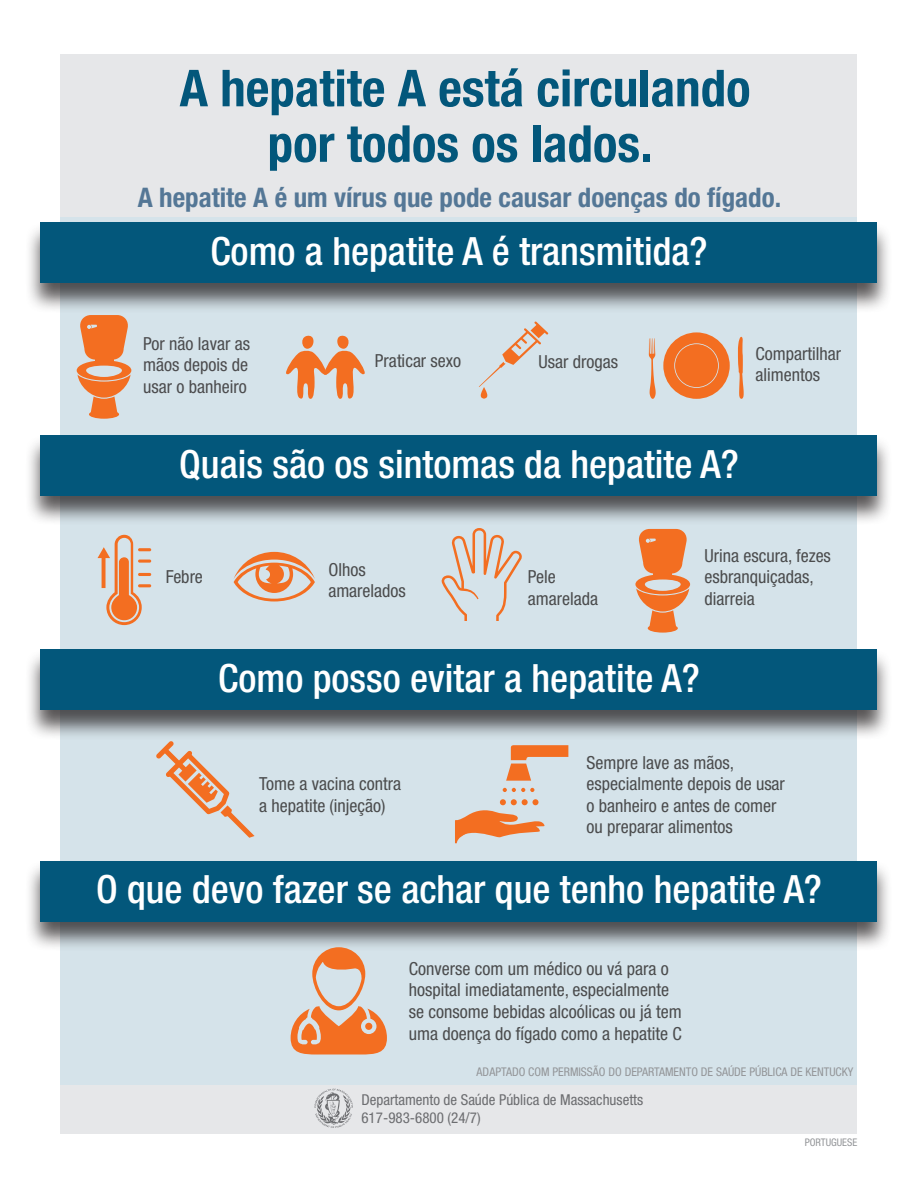
<style>
.page{position:relative;width:918px;height:1188px;background:#fff}
.page>*{position:absolute;margin:0;border:0;box-sizing:border-box;transform-origin:0 0}
.t1{font:700 condensed 51px/55.5px "Helvetica Neue LT Std";color:#03577b;text-align:center}
.Questions{font:500 condensed 39px "Helvetica Neue LT Std";color:#fff}
.t2{font:700 condensed 27px "Helvetica Neue LT Std";color:#547796}
.Small_Black_Text{font:condensed 18px/21.6px "Helvetica Neue LT Std";color:#4b4c4d}
.t3{font:condensed 18px/21.6px "Helvetica Neue LT Std";color:#4c4c4e;text-align:justify}
.t4{font:condensed 15px/18px "Helvetica Neue LT Std";color:#6c6d70}
.Small_Black_Text-2{font:condensed 12px "Helvetica Neue LT Std";color:#939598}
.t5{font:condensed 10.5px "Helvetica Neue LT Std";color:#939598}
</style>
<div class="page">
<div style="left:61px;top:54px;width:796px;height:1080px;background:#e6e7e9"></div>
<div style="left:61px;top:217px;width:796px;height:868px;background:#d5e3ea"></div>
<div style="left:25px;top:222px;width:868px;height:91px;background:#231f20;opacity:.75"></div>
<div style="left:40px;top:222px;width:838px;height:61px;background:#03577b"></div>
<div style="left:25px;top:435px;width:868px;height:91px;background:#231f20;opacity:.75"></div>
<div style="left:40px;top:435px;width:838px;height:61px;background:#03577b"></div>
<div style="left:25px;top:649px;width:868px;height:91px;background:#231f20;opacity:.75"></div>
<div style="left:40px;top:649px;width:838px;height:61px;background:#03577b"></div>
<div style="left:25px;top:860px;width:868px;height:91px;background:#231f20;opacity:.75"></div>
<div style="left:40px;top:861px;width:838px;height:60px;background:#03577b"></div>
<svg style="left:506px;top:745px;width:62px;height:36px"></svg>
<svg style="left:455px;top:799px;width:90px;height:44px"></svg>
<svg style="left:503px;top:788px;width:31px;height:4px"></svg>
<svg style="left:156px;top:741px;width:99px;height:97px"></svg>
<svg style="left:234px;top:552px;width:81px;height:50px"></svg>
<svg style="left:98px;top:535px;width:53px;height:90px"></svg>
<svg style="left:649px;top:338px;width:7px;height:61px"></svg>
<svg style="left:738px;top:337px;width:6px;height:62px"></svg>
<svg style="left:663px;top:332px;width:67px;height:67px"></svg>
<div style="left:89px;top:410px;width:30px;height:9px;background:#f36e21;border-radius:50%"></div>
<svg style="left:77px;top:315px;width:54px;height:99px"></svg>
<div style="left:648px;top:624px;width:30px;height:9px;background:#f36e21;border-radius:50%"></div>
<svg style="left:635px;top:529px;width:55px;height:99px"></svg>
<svg style="left:481px;top:387px;width:6px;height:12px"></svg>
<svg style="left:479px;top:321px;width:69px;height:66px"></svg>
<svg style="left:291px;top:947px;width:96px;height:108px"></svg>
<div style="left:365px;top:1023px;width:7px;height:7px;background:#f36e21;border-radius:50%"></div>
<svg style="left:442px;top:528px;width:80px;height:93px"></svg>
<svg style="left:286px;top:335px;width:79px;height:64px"></svg>
<svg style="left:314px;top:1089px;width:39px;height:39px"></svg>
<p class="t1" style="left:180px;top:60px;width:572px">A hepatite A está circulando por todos os lados.</p>
<p class="t2" style="left:138px;top:181px;width:645px">A hepatite A é um vírus que pode causar doenças do fígado.</p>
<p class="Questions" style="left:210px;top:228px;width:499px">Como a hepatite A é transmitida?</p>
<p class="t3" style="left:143px;top:333px;width:108px">Por não lavar as mãos depois de usar o banheiro</p>
<p class="Small_Black_Text" style="left:756px;top:342px;width:87px">Compartilhar alimentos</p>
<p class="Small_Black_Text" style="left:375px;top:350px;width:88px">Praticar sexo</p>
<p class="Small_Black_Text" style="left:539px;top:351px;width:81px">Usar drogas</p>
<p class="Questions" style="left:179px;top:441px;width:561px">Quais são os sintomas da hepatite A?</p>
<p class="Small_Black_Text" style="left:166px;top:566px;width:39px">Febre</p>
<p class="Small_Black_Text" style="left:328px;top:558px;width:79px">Olhos amarelados</p>
<p class="Small_Black_Text" style="left:528px;top:566px;width:72px">Pele amarelada</p>
<p class="Small_Black_Text" style="left:705px;top:545px;width:128px">Urina escura, fezes esbranquiçadas, diarreia</p>
<p class="Questions" style="left:218px;top:655px;width:483px">Como posso evitar a hepatite A?</p>
<p class="Small_Black_Text" style="left:259px;top:773px;width:143px">Tome a vacina contra a hepatite (injeção)</p>
<p class="Small_Black_Text" style="left:586px;top:751px;width:200px">Sempre lave as mãos, especialmente depois de usar o banheiro e antes de comer ou preparar alimentos</p>
<p class="Questions" style="left:96px;top:866px;width:727px">O que devo fazer se achar que tenho hepatite A?</p>
<p class="Small_Black_Text" style="left:409px;top:958px;width:274px">Converse com um médico ou vá para o hospital imediatamente, especialmente se consome bebidas alcoólicas ou já tem uma doença do fígado como a hepatite C</p>
<p class="Small_Black_Text-2" style="left:477px;top:1065px;width:378px">ADAPTADO COM PERMISSÃO DO DEPARTAMENTO DE SAÚDE PÚBLICA DE KENTUCKY</p>
<p class="t4" style="left:361px;top:1090px;width:283px">Departamento de Saúde Pública de Massachusetts<br>617-983-6800 (24/7)</p>
<p class="t5" style="left:805px;top:1137px;width:54px">PORTUGUESE</p>
</div>
